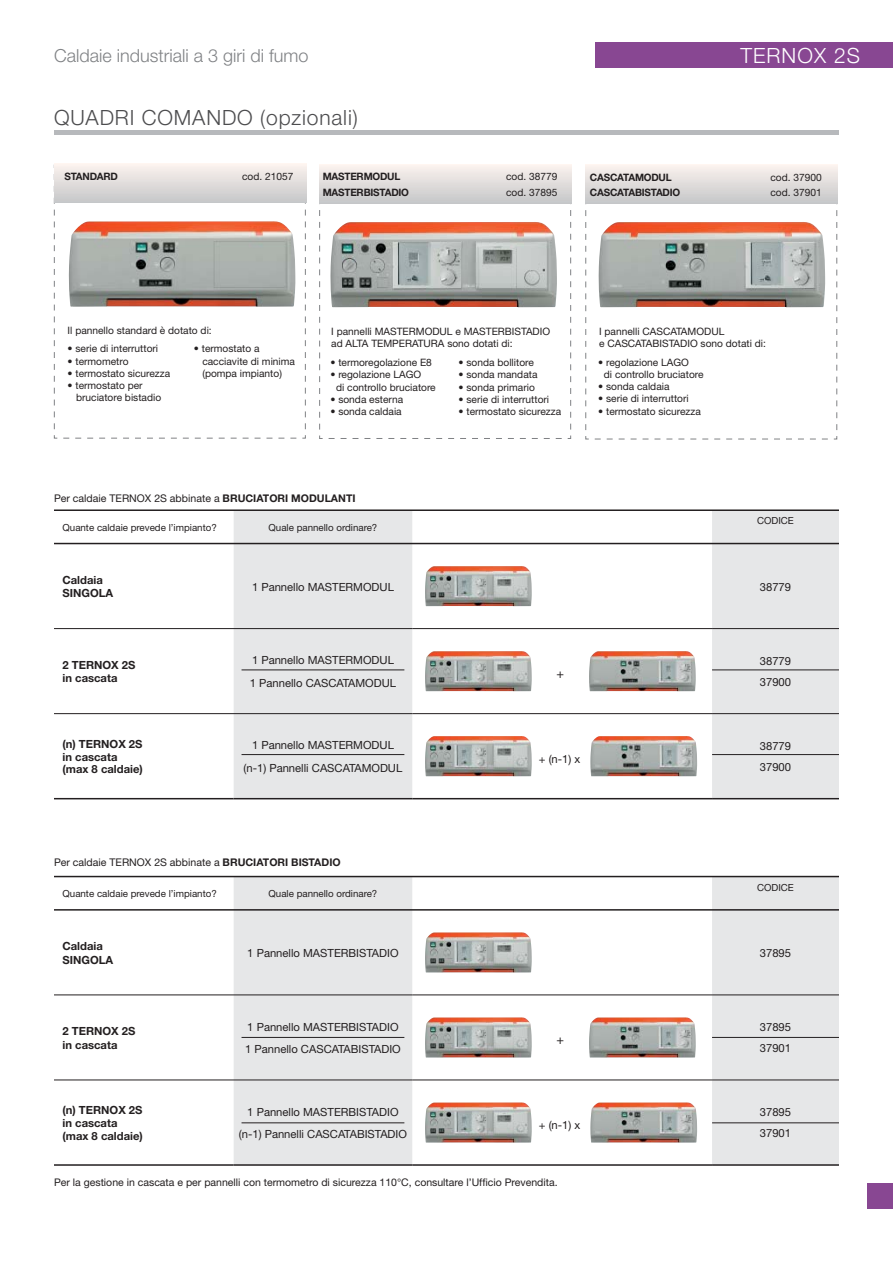
<style>
.page{position:relative;width:893px;height:1263px;background:#fff}
.page>*{position:absolute;margin:0;border:0;box-sizing:border-box;transform-origin:0 0}
.t1{font:300 21px "Helvetica Neue";letter-spacing:.04em;color:#4c4c4e}
.t2{font:300 21px "Helvetica Neue";letter-spacing:.05em;color:#fff}
.t3{font:300 18px "Helvetica Neue";color:#808285}
.t4{font:12.75px "Helvetica Neue";color:#231f20}
.t5{font:11.25px/22.5px "Helvetica Neue";color:#231f20}
.t6{font:700 11.25px/13.5px "Helvetica Neue";color:#231f20}
.t7{font:10.5px "Helvetica Neue";color:#231f20}
.t8{font:10.2px/12.3px "Helvetica Neue";color:#231f20}
.t9{font:700 10.2px "Helvetica Neue";letter-spacing:-.02em;color:#231f20}
.t10{font:9.75px "Helvetica Neue";color:#231f20}
.s1{font-weight:700}
</style>
<div class="page">
<hr style="left:54px;top:131px;width:785px;height:4px;background:#b7b9bc">
<div style="left:595px;top:42px;width:298px;height:26px;background:#884792"></div>
<svg style="left:234px;top:511px;width:605px;height:287px;fill:#e6e7e8"></svg>
<hr style="left:54px;top:628px;width:358px;height:1px;background:#231f20">
<hr style="left:712px;top:628px;width:127px;height:1px;background:#231f20">
<hr style="left:54px;top:713px;width:358px;height:1px;background:#231f20">
<hr style="left:712px;top:713px;width:127px;height:1px;background:#231f20">
<hr style="left:54px;top:509px;width:785px;height:2px;background:#231f20">
<hr style="left:54px;top:543px;width:785px;height:1px;background:#231f20">
<hr style="left:54px;top:798px;width:180px;height:1px;background:#231f20">
<hr style="left:712px;top:798px;width:127px;height:1px;background:#231f20">
<hr style="left:234px;top:798px;width:178px;height:1px;background:#231f20">
<hr style="left:412px;top:628px;width:300px;height:1px;background:#231f20">
<hr style="left:412px;top:713px;width:300px;height:1px;background:#231f20">
<hr style="left:412px;top:798px;width:300px;height:1px;background:#231f20">
<img style="left:425px;top:566px;width:107px;height:40px">
<img style="left:425px;top:651px;width:107px;height:40px">
<img style="left:589px;top:651px;width:107px;height:40px">
<img style="left:425px;top:736px;width:107px;height:40px">
<img style="left:590px;top:736px;width:107px;height:40px">
<hr style="left:242px;top:670px;width:162px;height:1px;background:#231f20">
<hr style="left:712px;top:670px;width:127px;height:1px;background:#231f20">
<hr style="left:242px;top:754px;width:162px;height:1px;background:#231f20">
<hr style="left:712px;top:754px;width:127px;height:1px;background:#231f20">
<svg style="left:234px;top:877px;width:605px;height:287px;fill:#e6e7e8"></svg>
<hr style="left:54px;top:995px;width:358px;height:1px;background:#231f20">
<hr style="left:712px;top:995px;width:127px;height:1px;background:#231f20">
<hr style="left:54px;top:1080px;width:358px;height:1px;background:#231f20">
<hr style="left:712px;top:1080px;width:127px;height:1px;background:#231f20">
<hr style="left:54px;top:876px;width:785px;height:1px;background:#231f20">
<hr style="left:54px;top:909px;width:785px;height:1px;background:#231f20">
<hr style="left:54px;top:1164px;width:180px;height:2px;background:#231f20">
<hr style="left:712px;top:1164px;width:127px;height:2px;background:#231f20">
<hr style="left:234px;top:1164px;width:178px;height:2px;background:#231f20">
<hr style="left:412px;top:995px;width:300px;height:1px;background:#231f20">
<hr style="left:412px;top:1080px;width:300px;height:1px;background:#231f20">
<hr style="left:412px;top:1164px;width:300px;height:2px;background:#231f20">
<img style="left:425px;top:932px;width:107px;height:40px">
<img style="left:425px;top:1017px;width:107px;height:40px">
<img style="left:589px;top:1017px;width:107px;height:40px">
<img style="left:425px;top:1102px;width:107px;height:40px">
<img style="left:590px;top:1102px;width:107px;height:40px">
<hr style="left:242px;top:1037px;width:162px;height:1px;background:#231f20">
<hr style="left:712px;top:1037px;width:127px;height:1px;background:#231f20">
<hr style="left:242px;top:1122px;width:162px;height:1px;background:#231f20">
<hr style="left:712px;top:1122px;width:127px;height:1px;background:#231f20">
<svg style="left:319px;top:203px;width:252px;height:236px"></svg>
<svg style="left:585px;top:203px;width:252px;height:237px"></svg>
<svg style="left:54px;top:203px;width:252px;height:236px"></svg>
<div style="left:54px;top:164px;width:252px;height:39px;background:linear-gradient(to bottom,#fbf3ef,#c6c7c9)"></div>
<img style="left:69px;top:221px;width:226px;height:86px">
<img style="left:330px;top:222px;width:227px;height:85px">
<img style="left:599px;top:222px;width:226px;height:85px">
<div style="left:319px;top:164px;width:253px;height:39px;background:linear-gradient(to bottom,#fcf4ef,#c6c7c9)"></div>
<div style="left:585px;top:164px;width:253px;height:39px;background:linear-gradient(to bottom,#fcf4ef,#c6c7c9)"></div>
<div style="left:867px;top:1183px;width:26px;height:26px;background:#884792"></div>
<h2 class="t3" style="left:54px;top:49px;width:256px">Caldaie industriali a 3 giri di fumo</h2>
<h1 class="t2" style="left:740px;top:48px;width:121px">TERNOX 2S</h1>
<h1 class="t1" style="left:54px;top:110px;width:305px">QUADRI COMANDO (opzionali)</h1>
<p class="t9" style="left:64px;top:172px;width:55px">STANDARD</p>
<p class="t8" style="left:242px;top:171px;width:53px">cod. 21057</p>
<p class="t9" style="left:323px;top:173px;width:79px">MASTERMODUL</p>
<p class="t8" style="left:506px;top:171px;width:53px">cod. 38779</p>
<p class="t9" style="left:323px;top:188px;width:88px">MASTERBISTADIO</p>
<p class="t8" style="left:506px;top:187px;width:53px">cod. 37895</p>
<p class="t9" style="left:590px;top:173px;width:83px">CASCATAMODUL</p>
<p class="t8" style="left:770px;top:172px;width:53px">cod. 37900</p>
<p class="t9" style="left:590px;top:189px;width:92px">CASCATABISTADIO</p>
<p class="t8" style="left:770px;top:187px;width:53px">cod. 37901</p>
<p class="t8" style="left:68px;top:326px;width:146px">Il pannello standard è dotato di:</p>
<p class="t8" style="left:68px;top:343px;width:92px">• serie di interruttori</p>
<p class="t8" style="left:68px;top:356px;width:62px">• termometro</p>
<p class="t8" style="left:68px;top:368px;width:104px">• termostato sicurezza</p>
<p class="t8" style="left:76px;top:380px;width:87px;text-indent:-8px">• termostato per bruciatore bistadio</p>
<p class="t8" style="left:202px;top:343px;width:94px;text-indent:-8px">• termostato a cacciavite di minima (pompa impianto)</p>
<p class="t8" style="left:331px;top:326px;width:220px">I pannelli MASTERMODUL e MASTERBISTADIO ad ALTA TEMPERATURA sono dotati di:</p>
<p class="t8" style="left:330px;top:357px;width:103px">• termoregolazione E8</p>
<p class="t8" style="left:336px;top:370px;width:101px;text-indent:-6px">• regolazione LAGO<br>di controllo bruciatore</p>
<p class="t8" style="left:330px;top:394px;width:74px">• sonda esterna</p>
<p class="t8" style="left:330px;top:406px;width:73px">• sonda caldaia</p>
<p class="t8" style="left:459px;top:357px;width:77px">• sonda bollitore</p>
<p class="t8" style="left:459px;top:369px;width:80px">• sonda mandata</p>
<p class="t8" style="left:459px;top:382px;width:78px">• sonda primario</p>
<p class="t8" style="left:459px;top:394px;width:92px">• serie di interruttori</p>
<p class="t8" style="left:459px;top:406px;width:104px">• termostato sicurezza</p>
<p class="t7" style="left:54px;top:494px;width:303px">Per caldaie TERNOX 2S abbinate a <span class="s1">BRUCIATORI MODULANTI</span></p>
<p class="t10" style="left:63px;top:524px;width:156px">Quante caldaie prevede l’impianto?</p>
<p class="t10" style="left:268px;top:524px;width:110px">Quale pannello ordinare?</p>
<p class="t8" style="left:599px;top:326px;width:168px">I pannelli CASCATAMODUL<br>e CASCATABISTADIO sono dotati di:</p>
<p class="t8" style="left:604px;top:357px;width:101px;text-indent:-6px">• regolazione LAGO<br>di controllo bruciatore</p>
<p class="t8" style="left:598px;top:381px;width:73px">• sonda caldaia</p>
<p class="t8" style="left:598px;top:393px;width:92px">• serie di interruttori</p>
<p class="t8" style="left:598px;top:406px;width:104px">• termostato sicurezza</p>
<p class="t10" style="left:757px;top:517px;width:38px">CODICE</p>
<p class="t6" style="left:63px;top:574px;width:52px">Caldaia<br>SINGOLA</p>
<p class="t5" style="left:252px;top:576px;width:143px">1 Pannello MASTERMODUL</p>
<p class="t5" style="left:760px;top:576px;width:33px">38779</p>
<p class="t6" style="left:63px;top:659px;width:74px">2 TERNOX 2S in cascata</p>
<p class="t5" style="left:250px;top:650px;width:148px">1 Pannello MASTERMODUL<br>1 Pannello CASCATAMODUL</p>
<p class="t6" style="left:63px;top:738px;width:82px;line-height:12.8px">(n) TERNOX 2S in cascata (max 8 caldaie)</p>
<p class="t5" style="left:244px;top:735px;width:160px;text-align:center">1 Pannello MASTERMODUL (n-1) Pannelli CASCATAMODUL</p>
<p class="t7" style="left:54px;top:858px;width:288px">Per caldaie TERNOX 2S abbinate a <span class="s1">BRUCIATORI BISTADIO</span></p>
<p class="t10" style="left:63px;top:890px;width:156px">Quante caldaie prevede l’impianto?</p>
<p class="t10" style="left:268px;top:890px;width:110px">Quale pannello ordinare?</p>
<p class="t4" style="left:557px;top:669px;width:9px">+</p>
<p class="t5" style="left:539px;top:748px;width:43px">+ (n-1) x</p>
<p class="t5" style="left:760px;top:652px;width:33px;line-height:21px">38779<br>37900</p>
<p class="t5" style="left:760px;top:737px;width:33px;line-height:21px">38779<br>37900</p>
<p class="t10" style="left:757px;top:884px;width:38px">CODICE</p>
<p class="t6" style="left:63px;top:940px;width:52px">Caldaia<br>SINGOLA</p>
<p class="t5" style="left:247px;top:943px;width:153px">1 Pannello MASTERBISTADIO</p>
<p class="t5" style="left:760px;top:943px;width:33px">37895</p>
<p class="t6" style="left:63px;top:1025px;width:74px">2 TERNOX 2S in cascata</p>
<p class="t5" style="left:245px;top:1016px;width:157px">1 Pannello MASTERBISTADIO<br>1 Pannello CASCATABISTADIO</p>
<p class="t6" style="left:63px;top:1105px;width:82px;line-height:12.8px">(n) TERNOX 2S in cascata (max 8 caldaie)</p>
<p class="t5" style="left:239px;top:1101px;width:170px;text-align:center">1 Pannello MASTERBISTADIO (n-1) Pannelli CASCATABISTADIO</p>
<p class="t4" style="left:557px;top:1035px;width:9px">+</p>
<p class="t5" style="left:539px;top:1115px;width:43px">+ (n-1) x</p>
<p class="t7" style="left:54px;top:1179px;width:505px">Per la gestione in cascata e per pannelli con termometro di sicurezza 110°C, consultare l’Ufficio Prevendita.</p>
<p class="t5" style="left:760px;top:1018px;width:33px;line-height:21px">37895<br>37901</p>
<p class="t5" style="left:760px;top:1103px;width:33px;line-height:21px">37895<br>37901</p>
</div>
